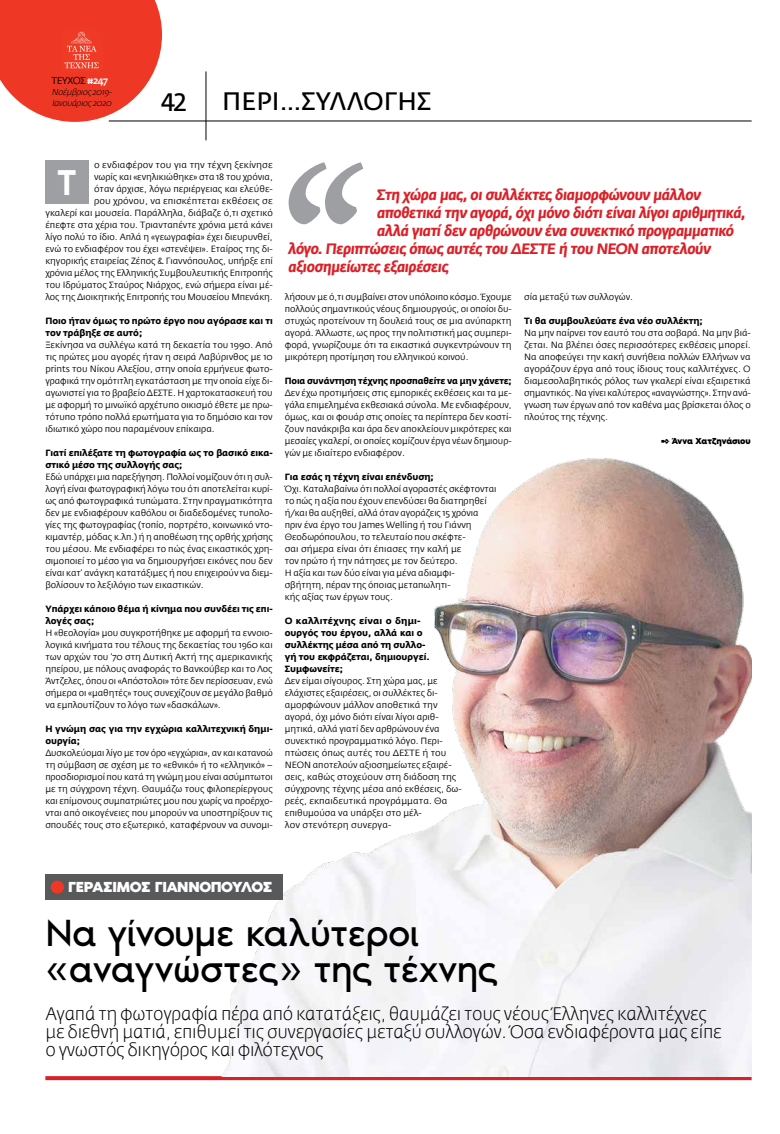
<style>
.page{position:relative;width:780px;height:1134px;background:#fff}
.page>*{position:absolute;margin:0;border:0;box-sizing:border-box;transform-origin:0 0}
.t1{font:39px/36px "Noir Pro";letter-spacing:-.02em;color:#000}
.t2{font:500 37px "Noir Pro";color:#fff}
.t3{font:25px "Fedra Sans Pro";letter-spacing:.01em;color:#000}
.t4{font:300 18px/18px "Fedra Sans Greek";letter-spacing:-.02em;color:#000}
.t5{font:italic 700 15px "Fedra Sans Greek";letter-spacing:-.02em;color:#da2128}
.t6{font:700 15px "Noir Pro";letter-spacing:-.02em;color:#fff}
.t7{font:10px "Fedra Sans Greek";letter-spacing:-.04em;color:#000}
.t8{font:9px/12px "Fedra Sans Greek";letter-spacing:-.005em;color:#000;text-align:justify}
.t9{font:700 9px/12px "Fedra Sans Greek";letter-spacing:-.005em;color:#000}
.t10{font:700 9px "Noir Pro";letter-spacing:-.015em;color:#000;scale:.95 1}
.t11{font:italic 300 8.5px/10.2px "Fedra Sans Greek";color:#000}
.s1{font-weight:500;color:#fff}
</style>
<div class="page">
<hr style="left:109px;top:120px;width:642px;height:1px;background:#000">
<hr style="left:205px;top:71px;width:1px;height:69px;background:#000">
<svg style="left:45px;top:1076px;width:706px;height:4px;background:#de4950"></svg>
<svg style="left:0;top:0;width:162px;height:122px;background:#ef5343"></svg>
<img style="left:221px;top:458px;width:530px;height:618px">
<svg style="left:288px;top:162px;width:75px;height:62px"></svg>
<div style="left:45px;top:161px;width:43px;height:43px;background:#9d9fa2"></div>
<div style="left:45px;top:874px;width:238px;height:26px;background:#58595b"></div>
<div style="left:51px;top:880px;width:13px;height:14px;background:#ee3825;border-radius:50%"></div>
<p class="t7" style="left:52px;top:75px;width:58px">ΤΕΥΧΟΣ <span class="s1">#247</span></p>
<p class="t11" style="left:52px;top:88px;width:63px">Νοέμβριος2019-<br>Ιανουάριος2020</p>
<h3 class="t3" style="left:161px;top:87px;width:27px">42</h3>
<h3 class="t3" style="left:222px;top:86px;width:211px">ΠΕΡΊ…ΣΥΛΛΟΓΉΣ</h3>
<p class="t8" style="left:45px;top:159px;width:229px;text-align:right">ο ενδιαφέρον του για την τέχνη ξεκίνησε<br>νωρίς και «ενηλικιώθηκε» στα 18 του χρόνια,<br>όταν άρχισε, λόγω περιέργειας και ελεύθε-<br>ρου χρόνου, να επισκέπτεται εκθέσεις σε<br>γκαλερί και μουσεία. Παράλληλα, διάβαζε ό,τι σχετικό έπεφτε στα χέρια του. Τριανταπέντε χρόνια μετά κάνει λίγο πολύ το ίδιο. Απλά η «γεωγραφία» έχει διευρυνθεί, ενώ το ενδιαφέρον του έχει «στενέψει». Εταίρος της δι&shy;κηγορικής εταιρείας Ζέπος &amp; Γιαννόπουλος, υπήρξε επί χρόνια μέλος της Ελληνικής Συμβουλευτικής Επιτροπής του Ιδρύματος Σταύρος Νιάρχος, ενώ σήμερα είναι μέ&shy;λος της Διοικητικής Επιτροπής του Μουσείου Μπενάκη.</p>
<p class="t9" style="left:45px;top:315px;width:229px">Ποιο ήταν όμως το πρώτο έργο που αγόρασε και τι τον τράβηξε σε αυτό;</p>
<p class="t8" style="left:45px;top:339px;width:229px">Ξεκίνησα να συλλέγω κατά τη δεκαετία του 1990. Από τις πρώτες μου αγορές ήταν η σειρά Λαβύρινθος με 10 prints του Νίκου Αλεξίου, στην οποία ερμήνευε φωτο&shy;γραφικά την ομότιτλη εγκατάσταση με την οποία είχε δι&shy;αγωνιστεί για το βραβείο ΔΕΣΤΕ. Η χαρτοκατασκευή του με αφορμή το μινωϊκό αρχέτυπο οικισμό έθετε με πρω&shy;τότυπο τρόπο πολλά ερωτήματα για το δημόσιο και τον ιδιωτικό χώρο που παραμένουν επίκαιρα.</p>
<p class="t9" style="left:45px;top:447px;width:229px">Γιατί επιλέξατε τη φωτογραφία ως το βασικό εικα&shy;στικό μέσο της συλλογής σας;</p>
<p class="t8" style="left:45px;top:471px;width:229px">Εδώ υπάρχει μια παρεξήγηση. Πολλοί νομίζουν ότι η συλ&shy;λογή είναι φωτογραφική λόγω του ότι αποτελείται κυρί&shy;ως από φωτογραφικά τυπώματα. Στην πραγματικότητα δεν με ενδιαφέρουν καθόλου οι διαδεδομένες τυπολο&shy;γίες της φωτογραφίας (τοπίο, πορτρέτο, κοινωνικό ντο&shy;κιμαντέρ, μόδας κ.λπ.) ή η αποθέωση της ορθής χρήσης του μέσου. Με ενδιαφέρει το πώς ένας εικαστικός χρη&shy;σιμοποιεί το μέσο για να δημιουργήσει εικόνες που δεν είναι κατ’ ανάγκη κατατάξιμες ή που επιχειρούν να διεμ&shy;βολίσουν το λεξιλόγιο των εικαστικών.</p>
<p class="t9" style="left:45px;top:603px;width:229px">Υπάρχει κάποιο θέμα ή κίνημα που συνδέει τις επι&shy;λογές σας;</p>
<p class="t8" style="left:45px;top:627px;width:229px">Η «θεολογία» μου συγκροτήθηκε με αφορμή τα εννοιο&shy;λογικά κινήματα του τέλους της δεκαετίας του 1960 και των αρχών του ’70 στη Δυτική Ακτή της αμερικανικής ηπείρου, με πόλους αναφοράς το Βανκούβερ και το Λος Άντζελες, όπου οι «Απόστολοι» τότε δεν περίσσευαν, ενώ σήμερα οι «μαθητές» τους συνεχίζουν σε μεγάλο βαθμό να εμπλουτίζουν το λόγο των «δασκάλων».</p>
<p class="t9" style="left:45px;top:723px;width:229px">Η γνώμη σας για την εγχώρια καλλιτεχνική δημι&shy;ουργία;</p>
<p class="t8" style="left:45px;top:747px;width:229px">Δυσκολεύομαι λίγο με τον όρο «εγχώρια», αν και κατανοώ τη σύμβαση σε σχέση με το «εθνικό» ή το «ελληνικό» – προσδιορισμοί που κατά τη γνώμη μου είναι ασύμπτωτοι με τη σύγχρονη τέχνη. Θαυμάζω τους φιλοπερίεργους και επίμονους συμπατριώτες μου που χωρίς να προέρχο&shy;νται από οικογένειες που μπορούν να υποστηρίξουν τις σπουδές τους στο εξωτερικό, καταφέρνουν να συνομι-</p>
<h2 class="t2" style="left:57px;top:154px;width:22px">T</h2>
<h3 class="t5" style="left:377px;top:186px;width:325px">Στη χώρα μας, οι συλλέκτες διαμορφώνουν μάλλον</h3>
<h3 class="t5" style="left:377px;top:204px;width:370px">αποθετικά την αγορά, όχι μόνο διότι είναι λίγοι αριθμητικά,</h3>
<h3 class="t5" style="left:377px;top:222px;width:358px">αλλά γιατί δεν αρθρώνουν ένα συνεκτικό προγραμματικό</h3>
<h3 class="t5" style="left:288px;top:240px;width:424px">λόγο. Περιπτώσεις όπως αυτές του ΔΕΣΤΕ ή του ΝΕΟΝ αποτελούν</h3>
<h3 class="t5" style="left:288px;top:258px;width:161px">αξιοσημείωτες εξαιρέσεις</h3>
<p class="t8" style="left:285px;top:291px;width:228px">λήσουν με ό,τι συμβαίνει στον υπόλοιπο κόσμο. Έχουμε πολλούς σημαντικούς νέους δημιουργούς, οι οποίοι δυ&shy;στυχώς προτείνουν τη δουλειά τους σε μια ανύπαρκτη αγορά. Άλλωστε, ως προς την πολιτιστική μας συμπερι&shy;φορά, γνωρίζουμε ότι τα εικαστικά συγκεντρώνουν τη μικρότερη προτίμηση του ελληνικού κοινού.</p>
<p class="t9" style="left:285px;top:375px;width:228px">Ποια συνάντηση τέχνης προσπαθείτε να μην χάνετε;</p>
<p class="t8" style="left:285px;top:387px;width:228px">Δεν έχω προτιμήσεις στις εμπορικές εκθέσεις και τα με&shy;γάλα επιμελημένα εκθεσιακά σύνολα. Με ενδιαφέρουν, όμως, και οι φουάρ στις οποίες τα περίπτερα δεν κοστί&shy;ζουν πανάκριβα και άρα δεν αποκλείουν μικρότερες και μεσαίες γκαλερί, οι οποίες κομίζουν έργα νέων δημιουρ&shy;γών με ιδιαίτερο ενδιαφέρον.</p>
<p class="t9" style="left:285px;top:471px;width:150px">Για εσάς η τέχνη είναι επένδυση;</p>
<p class="t8" style="left:285px;top:483px;width:213px;text-align:left">Όχι. Καταλαβαίνω ότι πολλοί αγοραστές σκέφτονται το πώς η αξία που έχουν επενδύσει θα διατηρηθεί ή/και θα αυξηθεί, αλλά όταν αγοράζεις 15 χρόνια πριν ένα έργο του James Welling ή του Γιάννη Θεοδωρόπουλου, το τελευταίο που σκέφτε-<br>σαι σήμερα είναι ότι έπιασες την καλή με<br>τον πρώτο ή την πάτησες με τον δεύτερο.<br>Η αξία και των δύο είναι για μένα αδιαμφι-<br>σβήτητη, πέραν της όποιας μεταπωλητι-<br>κής αξίας των έργων τους.</p>
<p class="t9" style="left:285px;top:615px;width:146px">Ο καλλιτέχνης είναι ο δημι&shy;ουργός του έργου, αλλά και ο συλλέκτης μέσα από τη συλλο&shy;γή του εκφράζεται, δημιουργεί.<br>Συμφωνείτε;</p>
<p class="t8" style="left:285px;top:675px;width:178px;text-align:left">Δεν είμαι σίγουρος. Στη χώρα μας, με ελάχιστες εξαιρέσεις, οι συλλέκτες δι&shy;αμορφώνουν μάλλον αποθετικά την αγορά, όχι μόνο διότι είναι λίγοι αριθ&shy;μητικά, αλλά γιατί δεν αρθρώνουν ένα συνεκτικό προγραμματικό λόγο. Περι&shy;πτώσεις όπως αυτές του ΔΕΣΤΕ ή του ΝΕΟΝ αποτελούν αξιοσημείωτες εξαιρέ&shy;σεις, καθώς στοχεύουν στη διάδοση της σύγχρονης τέχνης μέσα από εκθέσεις, δω&shy;ρεές, εκπαιδευτικά προγράμματα. Θα επιθυμούσα να υπάρξει στο μέλ-<br>λον στενότερη συνεργα-</p>
<p class="t8" style="left:524px;top:291px;width:110px">σία μεταξύ των συλλογών.</p>
<p class="t9" style="left:524px;top:315px;width:180px">Τι θα συμβουλεύατε ένα νέο συλλέκτη;</p>
<p class="t8" style="left:524px;top:327px;width:228px">Να μην παίρνει τον εαυτό του στα σοβαρά. Να μην βιά&shy;ζεται. Να βλέπει όσες περισσότερες εκθέσεις μπορεί.<br>Να αποφεύγει την κακή συνήθεια πολλών Ελλήνων να αγοράζουν έργα από τους ίδιους τους καλλιτέχνες. Ο διαμεσολαβητικός ρόλος των γκαλερί είναι εξαιρετικά σημαντικός. Να γίνει καλύτερος «αναγνώστης». Στην ανά&shy;γνωση των έργων από τον καθένα μας βρίσκεται όλος ο πλούτος της τέχνης.</p>
<p class="t10" style="left:671px;top:434px;width:85px">Άννα Χατζηνάσιου</p>
<h3 class="t6" style="left:68px;top:875px;width:206px">ΓΕΡΆΣΙΜΟΣ ΓΙΑΝΝΌΠΟΥΛΟΣ</h3>
<h1 class="t1" style="left:45px;top:912px;width:454px">Να γίνουμε καλύτεροι «αναγνώστες» της τέχνης</h1>
<h3 class="t4" style="left:45px;top:1005px;width:678px">Αγαπά τη φωτογραφία πέρα από κατατάξεις, θαυμάζει τους νέους Έλληνες καλλιτέχνες με διεθνή ματιά, επιθυμεί τις συνεργασίες μεταξύ συλλογών. Όσα ενδιαφέροντα μας είπε ο γνωστός δικηγόρος και φιλότεχνος</h3>
</div>
